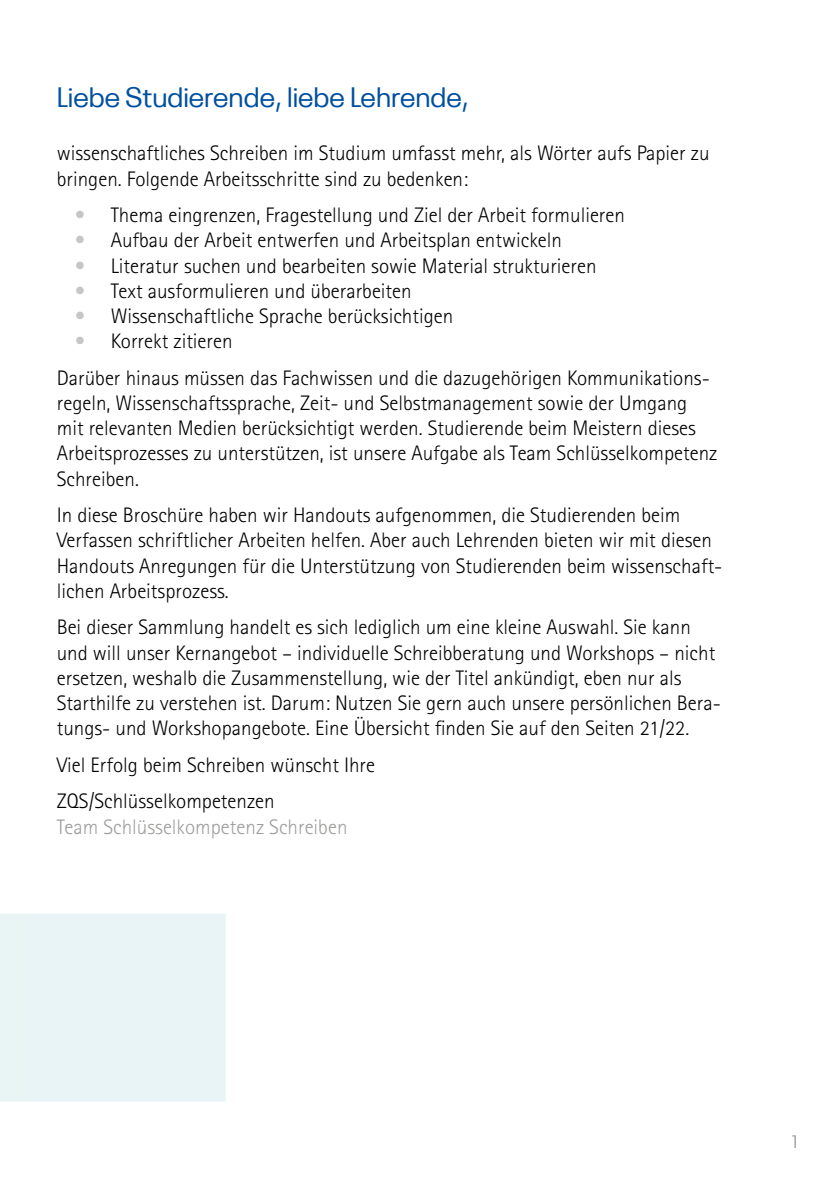
<style>
.page{position:relative;width:840px;height:1191px;background:#fff}
.page>*{position:absolute;margin:0;border:0;box-sizing:border-box;transform-origin:0 0}
.t1{font:28px "Neue Plak";color:#004f9f}
.t2{font:300 21px/25.2px "Rotis Sans Serif Std";color:#000}
.t3{font:300 21px "Rotis Sans Serif Std";color:#9d9d9c}
.t4{font:18px "Neue Plak";color:#9d9d9c}
.s1{font-weight:400;color:#c6c6c6}
</style>
<div class="page">
<div style="left:0;top:914px;width:225px;height:188px;background:#e8f4f5"></div>
<h1 class="t1" style="left:57px;top:75px;width:413px">Liebe Studierende, liebe Lehrende,</h1>
<p class="t2" style="left:57px;top:141px;width:654px">wissenschaftliches Schreiben im Studium umfasst mehr, als Wörter aufs Papier zu bringen. Folgende Arbeitsschritte sind zu bedenken:</p>
<p class="t2" style="left:75px;top:203px;width:551px"><span class="s1">•</span> Thema eingrenzen, Fragestellung und Ziel der Arbeit formulieren</p>
<p class="t2" style="left:75px;top:228px;width:488px"><span class="s1">•</span> Aufbau der Arbeit entwerfen und Arbeitsplan entwickeln</p>
<p class="t2" style="left:75px;top:253px;width:523px"><span class="s1">•</span> Literatur suchen und bearbeiten sowie Material strukturieren</p>
<p class="t2" style="left:75px;top:278px;width:338px"><span class="s1">•</span> Text ausformulieren und überarbeiten</p>
<p class="t2" style="left:75px;top:304px;width:380px"><span class="s1">•</span> Wissenschaftliche Sprache berücksichtigen</p>
<p class="t2" style="left:57px;top:323px;width:654px;line-height:36.6px;text-indent:18px"><span class="s1">•</span> Korrekt zitieren<br>Darüber hinaus müssen das Fachwissen und die dazugehörigen Kommunikations-</p>
<p class="t2" style="left:57px;top:391px;width:661px">regeln, Wissenschaftssprache, Zeit- und Selbstmanagement sowie der Umgang mit relevanten Medien berücksichtigt werden. Studierende beim Meistern dieses Arbeitsprozesses zu unterstützen, ist unsere Aufgabe als Team Schlüsselkompetenz Schreiben.</p>
<p class="t2" style="left:57px;top:503px;width:666px">In diese Broschüre haben wir Handouts aufgenommen, die Studierenden beim Verfassen schriftlicher Arbeiten helfen. Aber auch Lehrenden bieten wir mit diesen Handouts Anregungen für die Unterstützung von Studierenden beim wissenschaft&shy;lichen Arbeitsprozess.</p>
<p class="t2" style="left:57px;top:615px;width:665px">Bei dieser Sammlung handelt es sich lediglich um eine kleine Auswahl. Sie kann und will unser Kernangebot – individuelle Schreibberatung und Workshops – nicht ersetzen, weshalb die Zusammenstellung, wie der Titel ankündigt, eben nur als Starthilfe zu verstehen ist. Darum: Nutzen Sie gern auch unsere persönlichen Bera&shy;tungs- und Workshopangebote. Eine Übersicht finden Sie auf den Seiten 21/22.</p>
<p class="t2" style="left:57px;top:746px;width:320px;line-height:36.6px">Viel Erfolg beim Schreiben wünscht Ihre<br>ZQS/Schlüsselkompetenzen</p>
<p class="t3" style="left:57px;top:814px;width:292px">Team Schlüsselkompetenz Schreiben</p>
<p class="t4" style="left:791px;top:1128px;width:7px">1</p>
</div>
